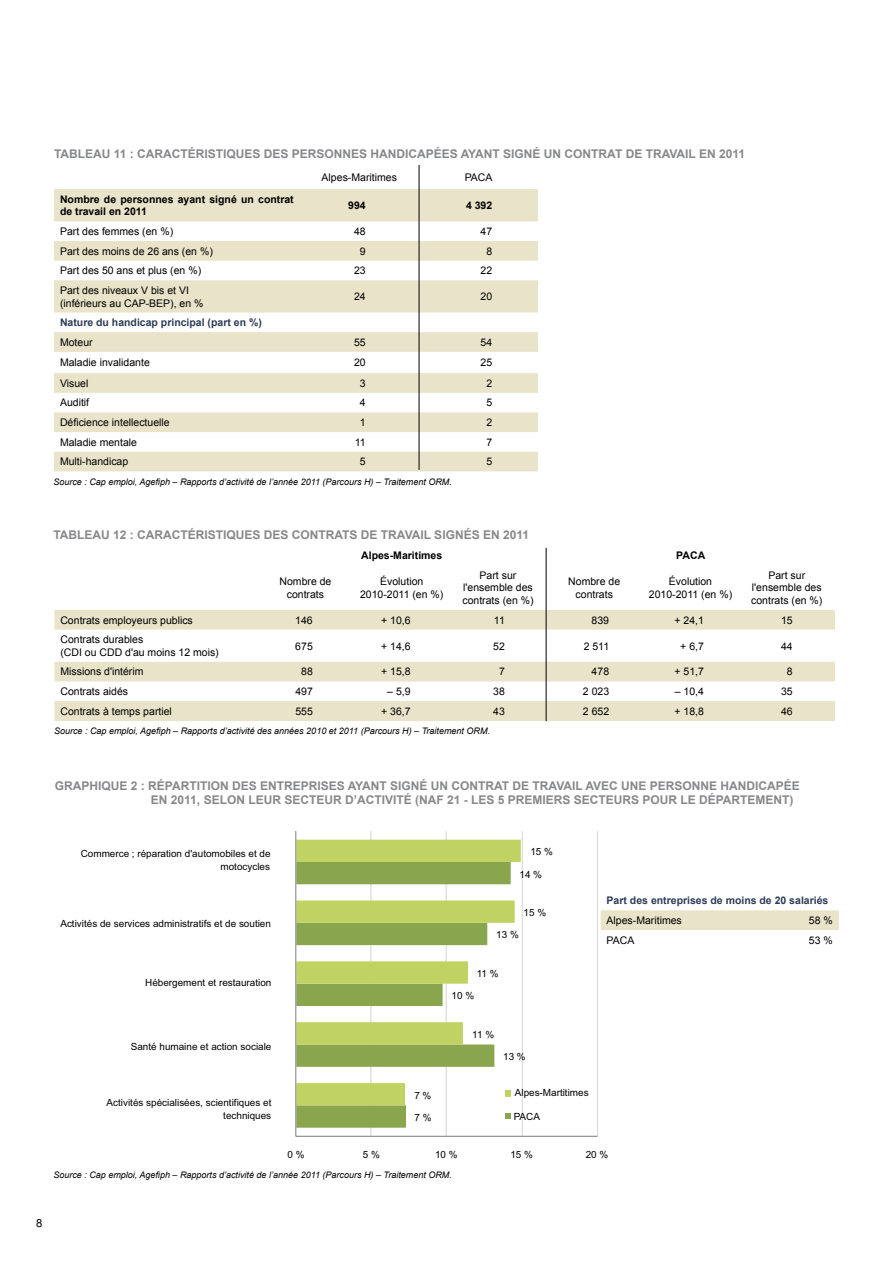
<style>
.page{position:relative;width:893px;height:1263px;background:#fff}
.page>*{position:absolute;margin:0;border:0;box-sizing:border-box;transform-origin:0 0}
.t1{font:700 12px/14.4px "Arial";color:#87888a}
.t2{font:11.25px "Arial";color:#000}
.t3{font:10.5px/12.6px "Arial";color:#000;text-align:center}
.t4{font:700 10.5px/19.6px "Arial";color:#2e3c57}
.t5{font:700 10.5px/12.6px "Arial";color:#000}
.t6{font:9.9px/13.2px "Arial";color:#000;text-align:right}
.t7{font:italic 9px "Arial";color:#000}
.s1{font-weight:400;color:#000}
</style>
<div class="page">
<svg style="left:54px;top:610px;width:781px;height:111px;fill:#e8e3c9"></svg>
<hr style="left:597px;top:831px;width:1px;height:305px;background:#dad9d9">
<hr style="left:522px;top:831px;width:1px;height:305px;background:#dad9d9">
<hr style="left:446px;top:831px;width:1px;height:305px;background:#dad9d9">
<hr style="left:370px;top:831px;width:1px;height:305px;background:#dad9d9">
<svg style="left:296px;top:1105px;width:215px;height:23px"></svg>
<svg style="left:296px;top:840px;width:225px;height:265px"></svg>
<hr style="left:296px;top:1136px;width:301px;height:1px;background:#888787">
<hr style="left:295px;top:831px;width:1px;height:305px;background:#888787">
<svg style="left:506px;top:1090px;width:5px;height:6px"></svg>
<svg style="left:506px;top:1113px;width:5px;height:5px"></svg>
<div style="left:601px;top:910px;width:238px;height:20px;background:#e8e3c9"></div>
<svg style="left:54px;top:189px;width:484px;height:282px;fill:#e8e3c9"></svg>
<hr style="left:419px;top:165px;width:1px;height:305px;background:#000">
<hr style="left:546px;top:548px;width:1px;height:173px;background:#000">
<p class="t1" style="left:54px;top:147px;width:693px">TABLEAU 11 : CARACTÉRISTIQUES DES PERSONNES HANDICAPÉES AYANT SIGNÉ UN CONTRAT DE TRAVAIL EN 2011</p>
<p class="t3" style="left:322px;top:171px;width:77px">Alpes-Maritimes</p>
<p class="t3" style="left:465px;top:171px;width:29px">PACA</p>
<p class="t5" style="left:60px;top:193px;width:235px">Nombre de personnes ayant signé un contrat de travail en 2011</p>
<p class="t5" style="left:348px;top:199px;width:19px">994</p>
<p class="t5" style="left:466px;top:199px;width:28px">4 392</p>
<p class="t3" style="left:60px;top:225px;width:115px">Part des femmes (en %)</p>
<p class="t3" style="left:354px;top:225px;width:13px">48</p>
<p class="t3" style="left:481px;top:225px;width:13px">47</p>
<p class="t3" style="left:60px;top:245px;width:154px">Part des moins de 26 ans (en %)</p>
<p class="t3" style="left:360px;top:245px;width:7px">9</p>
<p class="t3" style="left:486px;top:245px;width:7px">8</p>
<p class="t3" style="left:60px;top:264px;width:143px">Part des 50 ans et plus (en %)</p>
<p class="t3" style="left:354px;top:264px;width:13px">23</p>
<p class="t3" style="left:481px;top:264px;width:13px">22</p>
<p class="t3" style="left:60px;top:284px;width:145px;text-align:left">Part des niveaux V bis et VI (inférieurs au CAP-BEP), en %</p>
<p class="t3" style="left:354px;top:290px;width:13px">24</p>
<p class="t3" style="left:481px;top:290px;width:13px">20</p>
<p class="t4" style="left:60px;top:313px;width:203px">Nature du handicap principal (part en %)<br><span class="s1">Moteur</span></p>
<p class="t3" style="left:354px;top:336px;width:13px">55</p>
<p class="t3" style="left:481px;top:336px;width:13px">54</p>
<p class="t3" style="left:60px;top:356px;width:91px">Maladie invalidante</p>
<p class="t3" style="left:354px;top:356px;width:13px">20</p>
<p class="t3" style="left:481px;top:356px;width:13px">25</p>
<p class="t3" style="left:60px;top:377px;width:30px">Visuel</p>
<p class="t3" style="left:360px;top:377px;width:7px">3</p>
<p class="t3" style="left:486px;top:377px;width:7px">2</p>
<p class="t3" style="left:60px;top:397px;width:31px">Auditif</p>
<p class="t3" style="left:360px;top:397px;width:7px">4</p>
<p class="t3" style="left:486px;top:397px;width:7px">5</p>
<p class="t3" style="left:60px;top:416px;width:111px">Déficience intellectuelle</p>
<p class="t3" style="left:360px;top:416px;width:7px">1</p>
<p class="t3" style="left:486px;top:416px;width:7px">2</p>
<p class="t3" style="left:60px;top:436px;width:79px">Maladie mentale</p>
<p class="t3" style="left:355px;top:436px;width:12px">11</p>
<p class="t3" style="left:486px;top:436px;width:7px">7</p>
<p class="t3" style="left:60px;top:455px;width:70px">Multi-handicap</p>
<p class="t3" style="left:360px;top:455px;width:7px">5</p>
<p class="t3" style="left:486px;top:455px;width:7px">5</p>
<p class="t7" style="left:53px;top:476px;width:400px">Source : Cap emploi, Agefiph – Rapports d’activité de l’année 2011 (Parcours H) – Traitement ORM.</p>
<p class="t1" style="left:53px;top:528px;width:477px">TABLEAU 12 : CARACTÉRISTIQUES DES CONTRATS DE TRAVAIL SIGNÉS EN 2011</p>
<p class="t5" style="left:361px;top:549px;width:83px">Alpes-Maritimes</p>
<p class="t5" style="left:676px;top:549px;width:30px">PACA</p>
<p class="t3" style="left:279px;top:575px;width:53px">Nombre de contrats</p>
<p class="t3" style="left:360px;top:575px;width:85px">Évolution<br>2010-2011 (en %)</p>
<p class="t3" style="left:462px;top:569px;width:73px">Part sur l'ensemble des contrats (en %)</p>
<p class="t3" style="left:568px;top:575px;width:53px">Nombre de contrats</p>
<p class="t3" style="left:649px;top:575px;width:85px">Évolution<br>2010-2011 (en %)</p>
<p class="t3" style="left:751px;top:569px;width:73px">Part sur l'ensemble des contrats (en %)</p>
<p class="t3" style="left:60px;top:614px;width:134px">Contrats employeurs publics</p>
<p class="t3" style="left:295px;top:614px;width:19px">146</p>
<p class="t3" style="left:381px;top:614px;width:31px">+ 10,6</p>
<p class="t3" style="left:494px;top:614px;width:12px">11</p>
<p class="t3" style="left:592px;top:614px;width:19px">839</p>
<p class="t3" style="left:674px;top:614px;width:31px">+ 24,1</p>
<p class="t3" style="left:781px;top:614px;width:13px">15</p>
<p class="t3" style="left:60px;top:633px;width:160px;text-align:left">Contrats durables<br>(CDI ou CDD d'au moins 12 mois)</p>
<p class="t3" style="left:295px;top:640px;width:19px">675</p>
<p class="t3" style="left:381px;top:640px;width:31px">+ 14,6</p>
<p class="t3" style="left:493px;top:640px;width:13px">52</p>
<p class="t3" style="left:584px;top:640px;width:27px">2 511</p>
<p class="t3" style="left:680px;top:640px;width:25px">+ 6,7</p>
<p class="t3" style="left:781px;top:640px;width:13px">44</p>
<p class="t3" style="left:60px;top:666px;width:85px">Missions d'intérim</p>
<p class="t3" style="left:301px;top:666px;width:13px">88</p>
<p class="t3" style="left:381px;top:666px;width:31px">+ 15,8</p>
<p class="t3" style="left:499px;top:666px;width:7px">7</p>
<p class="t3" style="left:592px;top:666px;width:19px">478</p>
<p class="t3" style="left:674px;top:666px;width:31px">+ 51,7</p>
<p class="t3" style="left:787px;top:666px;width:7px">8</p>
<p class="t3" style="left:60px;top:685px;width:69px">Contrats aidés</p>
<p class="t3" style="left:295px;top:685px;width:19px">497</p>
<p class="t3" style="left:387px;top:685px;width:25px">– 5,9</p>
<p class="t3" style="left:493px;top:685px;width:13px">38</p>
<p class="t3" style="left:583px;top:685px;width:28px">2 023</p>
<p class="t3" style="left:675px;top:685px;width:31px">– 10,4</p>
<p class="t3" style="left:781px;top:685px;width:13px">35</p>
<p class="t3" style="left:60px;top:705px;width:113px">Contrats à temps partiel</p>
<p class="t3" style="left:295px;top:705px;width:19px">555</p>
<p class="t3" style="left:381px;top:705px;width:31px">+ 36,7</p>
<p class="t3" style="left:493px;top:705px;width:13px">43</p>
<p class="t3" style="left:583px;top:705px;width:28px">2 652</p>
<p class="t3" style="left:674px;top:705px;width:31px">+ 18,8</p>
<p class="t3" style="left:781px;top:705px;width:13px">46</p>
<p class="t7" style="left:54px;top:725px;width:438px">Source : Cap emploi, Agefiph – Rapports d’activité des années 2010 et 2011 (Parcours H) – Traitement ORM.</p>
<p class="t1" style="left:151px;top:779px;width:650px;text-indent:-96px">GRAPHIQUE 2 : RÉPARTITION DES ENTREPRISES AYANT SIGNÉ UN CONTRAT DE TRAVAIL AVEC UNE PERSONNE HANDICAPÉE<br>EN 2011, SELON LEUR SECTEUR D’ACTIVITÉ (NAF 21 - LES 5 PREMIERS SECTEURS POUR LE DÉPARTEMENT)</p>
<p class="t6" style="left:81px;top:846px;width:191px">Commerce ; réparation d'automobiles et de motocycles</p>
<p class="t6" style="left:60px;top:917px;width:212px">Activités de services administratifs et de soutien</p>
<p class="t6" style="left:145px;top:976px;width:128px">Hébergement et restauration</p>
<p class="t6" style="left:131px;top:1040px;width:142px">Santé humaine et action sociale</p>
<p class="t6" style="left:107px;top:1096px;width:166px">Activités spécialisées, scientifiques et techniques</p>
<p class="t6" style="left:530px;top:845px;width:24px">15 %</p>
<p class="t6" style="left:414px;top:1089px;width:19px">7 %</p>
<p class="t6" style="left:414px;top:1111px;width:19px">7 %</p>
<p class="t6" style="left:519px;top:867px;width:24px">14 %</p>
<p class="t6" style="left:524px;top:906px;width:24px">15 %</p>
<p class="t6" style="left:496px;top:928px;width:24px">13 %</p>
<p class="t6" style="left:477px;top:967px;width:23px">11 %</p>
<p class="t6" style="left:452px;top:989px;width:24px">10 %</p>
<p class="t6" style="left:472px;top:1028px;width:23px">11 %</p>
<p class="t6" style="left:503px;top:1050px;width:24px">13 %</p>
<p class="t6" style="left:515px;top:1086px;width:75px">Alpes-Martitimes</p>
<p class="t6" style="left:514px;top:1110px;width:28px">PACA</p>
<p class="t4" style="left:607px;top:891px;width:223px">Part des entreprises de moins de 20 salariés<br><span class="s1">Alpes-Maritimes</span></p>
<p class="t3" style="left:809px;top:914px;width:25px">58 %</p>
<p class="t3" style="left:607px;top:934px;width:29px">PACA</p>
<p class="t3" style="left:809px;top:934px;width:25px">53 %</p>
<p class="t6" style="left:287px;top:1148px;width:19px">0 %</p>
<p class="t6" style="left:363px;top:1148px;width:19px">5 %</p>
<p class="t6" style="left:435px;top:1148px;width:24px">10 %</p>
<p class="t6" style="left:510px;top:1148px;width:24px">15 %</p>
<p class="t6" style="left:586px;top:1148px;width:24px">20 %</p>
<p class="t7" style="left:53px;top:1169px;width:400px">Source : Cap emploi, Agefiph – Rapports d’activité de l’année 2011 (Parcours H) – Traitement ORM.</p>
<p class="t2" style="left:36px;top:1215px;width:8px">8</p>
</div>
